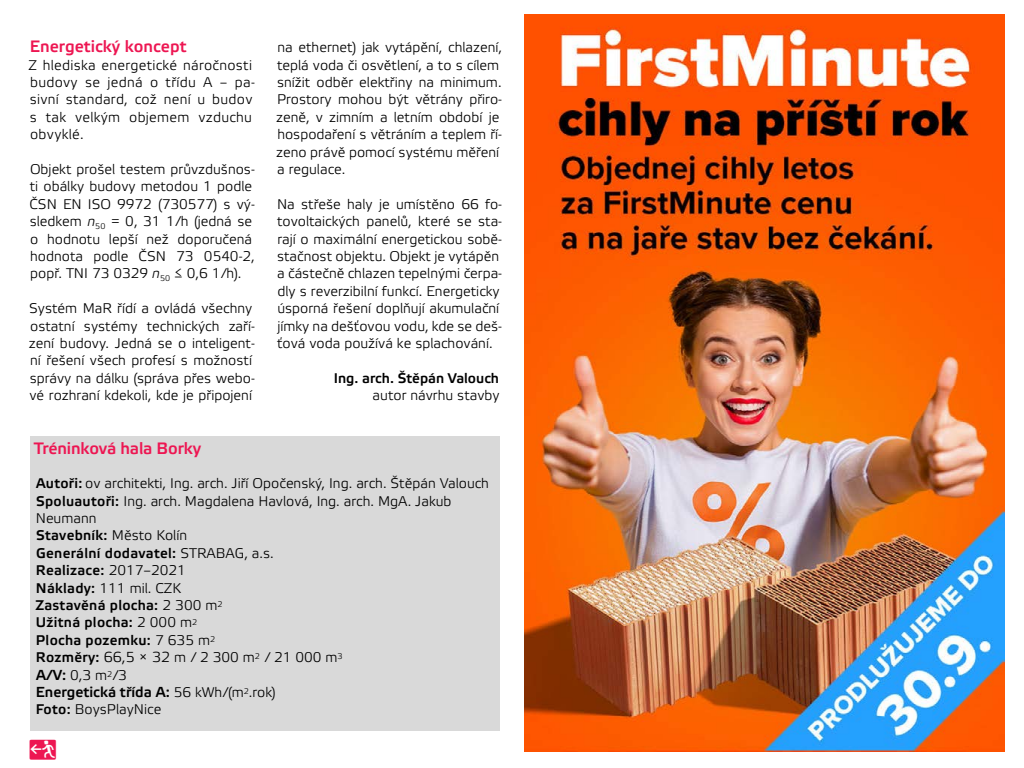
<style>
.page{position:relative;width:1024px;height:768px;background:#fff}
.page>*{position:absolute;margin:0;border:0;box-sizing:border-box;transform-origin:0 0}
.t1{font:20px "Etelka Medium Pro";color:#ed1652}
.t2{font:16.5px "Etelka Medium Pro";letter-spacing:-.005em;color:#ed1652}
.t3{font:14.5px "Etelka Medium Pro";color:#000}
.t4{font:14px/17.4px "Etelka Light Pro";color:#000}
.t5{font:14px/17.4px "Etelka Medium Pro";letter-spacing:.02em;color:#000}
.t6{font:14px/17.4px "Etelka Light Pro";letter-spacing:.02em;color:#000}
.t7{font:14px "Etelka Medium Pro";color:#000}
.s1{font-style:italic}
.s2{font-family:"Etelka Medium Pro"}
.s3{font-family:"Etelka Light Pro"}
.s4{font-size:14.5px}
.s5{font-family:"Etelka Medium Pro";font-size:14.5px}
.s6{font-family:"Etelka Light Pro";font-size:14px}
</style>
<div class="page">
<div style="left:30px;top:436px;width:470px;height:295px;background:#d9d9d9"></div>
<img style="left:524px;top:14px;width:480px;height:737px">
<p class="t2" style="left:30px;top:38px;width:158px">Energetický koncept</p>
<p class="t6" style="left:28px;top:57px;width:228px">Z hlediska energetické náročnosti budovy se jedná o třídu A – pa&shy;sivní standard, což není u budov s tak velkým objemem vzduchu obvyklé.</p>
<p class="t4" style="left:30px;top:161px;width:227px">Objekt prošel testem průvzdušnos&shy;ti obálky budovy metodou 1 podle<br>ČSN EN ISO 9972 (730577) s vý&shy;sledkem <span class="s1">n</span><sub>50</sub> = 0, 31 1/h (jedná se o hodnotu lepší než doporučená hodnota podle ČSN 73 0540-2, popř. TNI 73 0329 <span class="s1">n</span><sub>50</sub> ≤ 0,6 1/h).</p>
<p class="t4" style="left:29px;top:301px;width:227px">Systém MaR řídí a ovládá všechny ostatní systémy technických zaří&shy;zení budovy. Jedná se o inteligent&shy;ní řešení všech profesí s možností správy na dálku (správa přes webo&shy;vé rozhraní kdekoli, kde je připojení</p>
<p class="t4" style="left:276px;top:40px;width:227px">na ethernet) jak vytápění, chlazení, teplá voda či osvětlení, a to s cílem snížit odběr elektřiny na minimum.<br>Prostory mohou být větrány přiro&shy;zeně, v zimním a letním období je hospodaření s větráním a teplem ří&shy;zeno právě pomocí systému měření a regulace.</p>
<p class="t4" style="left:277px;top:196px;width:227px">Na střeše haly je umístěno 66 fo&shy;tovoltaických panelů, které se sta&shy;rají o maximální energetickou sobě&shy;stačnost objektu. Objekt je vytápěn a částečně chlazen tepelnými čerpa&shy;dly s reverzibilní funkcí. Energeticky úsporná řešení doplňují akumulační jímky na dešťovou vodu, kde se deš&shy;ťová voda používá ke splachování.</p>
<p class="t7" style="left:334px;top:370px;width:167px">Ing. arch. Štěpán Valouch</p>
<p class="t4" style="left:373px;top:388px;width:129px">autor návrhu stavby</p>
<p class="t2" style="left:34px;top:439px;width:169px">Tréninková hala Borky</p>
<p class="t4" style="left:36px;top:475px;width:455px"><span class="s2">Autoři:</span> ov architekti, Ing. arch. Jiří Opočenský, Ing. arch. Štěpán Valouch<br><span class="s2">Spoluautoři:</span> Ing. arch. Magdalena Havlová, Ing. arch. MgA. Jakub<br>Neumann</p>
<p class="t5" style="left:36px;top:528px;width:239px">Stavebník: <span class="s3">Město Kolín<br></span>Generální dodavatel: <span class="s3">STRABAG, a.s.<br></span>Realizace: <span class="s3">2017–2021</span></p>
<p class="t4" style="left:36px;top:580px;width:147px"><span class="s2">Náklady:</span> 111 mil. CZK</p>
<p class="t5" style="left:35px;top:597px;width:189px">Zastavěná plocha: <span class="s3">2 300 m</span><sup>2<br></sup>Užitná plocha: <span class="s3">2 000 m</span><sup>2<br></sup>Plocha pozemku: <span class="s3">7 635 m</span><sup>2</sup></p>
<p class="t4" style="left:36px;top:649px;width:308px"><span class="s2">Rozměry:</span> <span class="s4">66,5 × 32</span> m / 2 300 m<sup>2</sup> / 21 000 m<sup>3<br></sup><span class="s5">A/V:</span> 0,3 m<sup>2</sup>/3</p>
<p class="t3" style="left:36px;top:684px;width:241px">Energetická třída A: <span class="s6">56 kWh/(m</span><sup>2</sup><span class="s6">.rok)</span></p>
<p class="t4" style="left:36px;top:702px;width:127px"><span class="s2">Foto:</span> BoysPlayNice</p>
<h1 class="t1" style="left:29px;top:737px;width:29px">q</h1>
</div>
